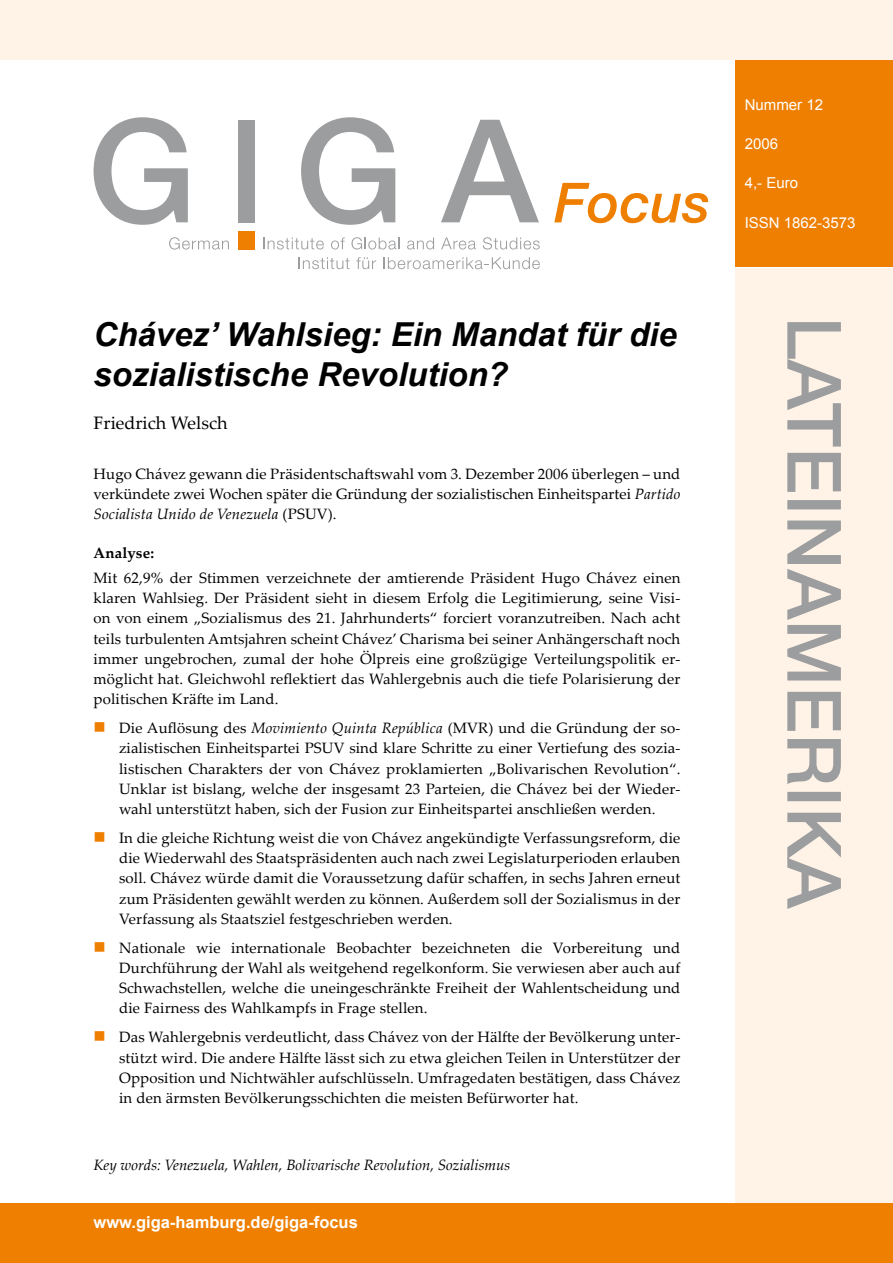
<style>
.page{position:relative;width:893px;height:1263px;background:#fff}
.page>*{position:absolute;margin:0;border:0;box-sizing:border-box;transform-origin:0 0}
.t1{font:italic 700 33px/39.6px "Arial";color:#000}
.t2{font:18px "Palatino Linotype";color:#000}
.t3{font:700 16.5px "Arial";color:#fff}
.t4{font:16.5px "Wingdings";color:#ee7f00}
.t5{font:15px/20.2px "Palatino Linotype";letter-spacing:.01em;color:#000;text-align:justify}
.t6{font:italic 15px "Palatino Linotype";color:#000}
.t7{font:15px "Arial";color:#fff}
.t8{font:700 15px "Palatino Linotype";letter-spacing:.01em;color:#000}
.s1{font-style:italic}
</style>
<div class="page">
<div style="left:736px;top:60px;width:157px;height:207px;background:#ee7f00"></div>
<div style="left:736px;top:268px;width:157px;height:935px;background:#fff3e7"></div>
<div style="left:0;top:1203px;width:893px;height:60px;background:#ee7f00"></div>
<svg style="left:787px;top:322px;width:54px;height:587px"></svg>
<div style="left:0;top:0;width:893px;height:60px;background:#fff3e7"></div>
<div style="left:238px;top:120px;width:16px;height:102px;background:#9c9d9f"></div>
<svg style="left:94px;top:117px;width:94px;height:108px"></svg>
<svg style="left:301px;top:117px;width:94px;height:108px"></svg>
<svg style="left:441px;top:120px;width:98px;height:102px"></svg>
<svg style="left:169px;top:237px;width:60px;height:13px"></svg>
<div style="left:238px;top:231px;width:16px;height:18px;background:#ee7f00"></div>
<svg style="left:299px;top:257px;width:51px;height:12px"></svg>
<svg style="left:356px;top:257px;width:20px;height:12px"></svg>
<svg style="left:384px;top:257px;width:156px;height:12px"></svg>
<svg style="left:263px;top:237px;width:61px;height:12px"></svg>
<svg style="left:331px;top:237px;width:14px;height:12px"></svg>
<svg style="left:351px;top:237px;width:48px;height:12px"></svg>
<svg style="left:407px;top:237px;width:27px;height:12px"></svg>
<svg style="left:441px;top:237px;width:35px;height:12px"></svg>
<svg style="left:483px;top:237px;width:57px;height:12px"></svg>
<svg style="left:554px;top:183px;width:154px;height:40px"></svg>
<h1 class="t1" style="left:94px;top:316px;width:585px">Chávez’ Wahlsieg: Ein Mandat für die sozialistische Revolution?</h1>
<p class="t2" style="left:94px;top:410px;width:135px">Friedrich Welsch</p>
<p class="t5" style="left:94px;top:463px;width:588px">Hugo Chávez gewann die Präsidentschaftswahl vom 3. Dezember 2006 überlegen – und verkündete zwei Wochen später die Gründung der sozialistischen Einheitspartei <span class="s1">Partido Socialista Unido de Venezuela</span> (PSUV).</p>
<p class="t8" style="left:94px;top:543px;width:62px">Analyse:</p>
<p class="t5" style="left:94px;top:567px;width:588px">Mit 62,9% der Stimmen verzeichnete der amtierende Präsident Hugo Chávez einen klaren Wahlsieg. Der Präsident sieht in diesem Erfolg die Legitimierung, seine Visi&shy;on von einem „Sozialismus des 21. Jahrhunderts“ forciert voranzutreiben. Nach acht teils turbulenten Amtsjahren scheint Chávez’ Charisma bei seiner Anhängerschaft noch immer ungebrochen, zumal der hohe Ölpreis eine großzügige Verteilungspolitik er&shy;möglicht hat. Gleichwohl reflektiert das Wahlergebnis auch die tiefe Polarisierung der politischen Kräfte im Land.</p>
<p class="t5" style="left:119px;top:717px;width:563px">Die Auflösung des <span class="s1">Movimiento Quinta República</span> (MVR) und die Gründung der so&shy;zialistischen Einheitspartei PSUV sind klare Schritte zu einer Vertiefung des sozia&shy;listischen Charakters der von Chávez proklamierten „Bolivarischen Revolution“.<br>Unklar ist bislang, welche der insgesamt 23 Parteien, die Chávez bei der Wieder&shy;wahl unterstützt haben, sich der Fusion zur Einheitspartei anschließen werden.</p>
<p class="t5" style="left:119px;top:827px;width:563px">In die gleiche Richtung weist die von Chávez angekündigte Verfassungsreform, die die Wiederwahl des Staatspräsidenten auch nach zwei Legislaturperioden erlauben soll. Chávez würde damit die Voraussetzung dafür schaffen, in sechs Jahren erneut zum Präsidenten gewählt werden zu können. Außerdem soll der Sozialismus in der Verfassung als Staatsziel festgeschrieben werden.</p>
<p class="t5" style="left:119px;top:937px;width:563px">Nationale wie internationale Beobachter bezeichneten die Vorbereitung und Durchführung der Wahl als weitgehend regelkonform. Sie verwiesen aber auch auf Schwachstellen, welche die uneingeschränkte Freiheit der Wahlentscheidung und die Fairness des Wahlkampfs in Frage stellen.</p>
<p class="t5" style="left:119px;top:1026px;width:563px">Das Wahlergebnis verdeutlicht, dass Chávez von der Hälfte der Bevölkerung unter&shy;stützt wird. Die andere Hälfte lässt sich zu etwa gleichen Teilen in Unterstützer der Opposition und Nichtwähler aufschlüsseln. Umfragedaten bestätigen, dass Chávez in den ärmsten Bevölkerungsschichten die meisten Befürworter hat.</p>
<p class="t4" style="left:94px;top:718px;width:14px">■</p>
<p class="t4" style="left:94px;top:828px;width:14px">■</p>
<p class="t4" style="left:94px;top:938px;width:14px">■</p>
<p class="t4" style="left:94px;top:1027px;width:14px">■</p>
<p class="t6" style="left:94px;top:1154px;width:418px">Key words: Venezuela, Wahlen, Bolivarische Revolution, Sozialismus</p>
<p class="t3" style="left:94px;top:1211px;width:266px">www.giga-hamburg.de/giga-focus</p>
<p class="t7" style="left:745px;top:95px;width:80px">Nummer 12</p>
<p class="t7" style="left:745px;top:134px;width:35px">2006</p>
<p class="t7" style="left:745px;top:173px;width:55px">4,- Euro</p>
<p class="t7" style="left:745px;top:212px;width:112px">ISSN 1862-3573</p>
</div>
